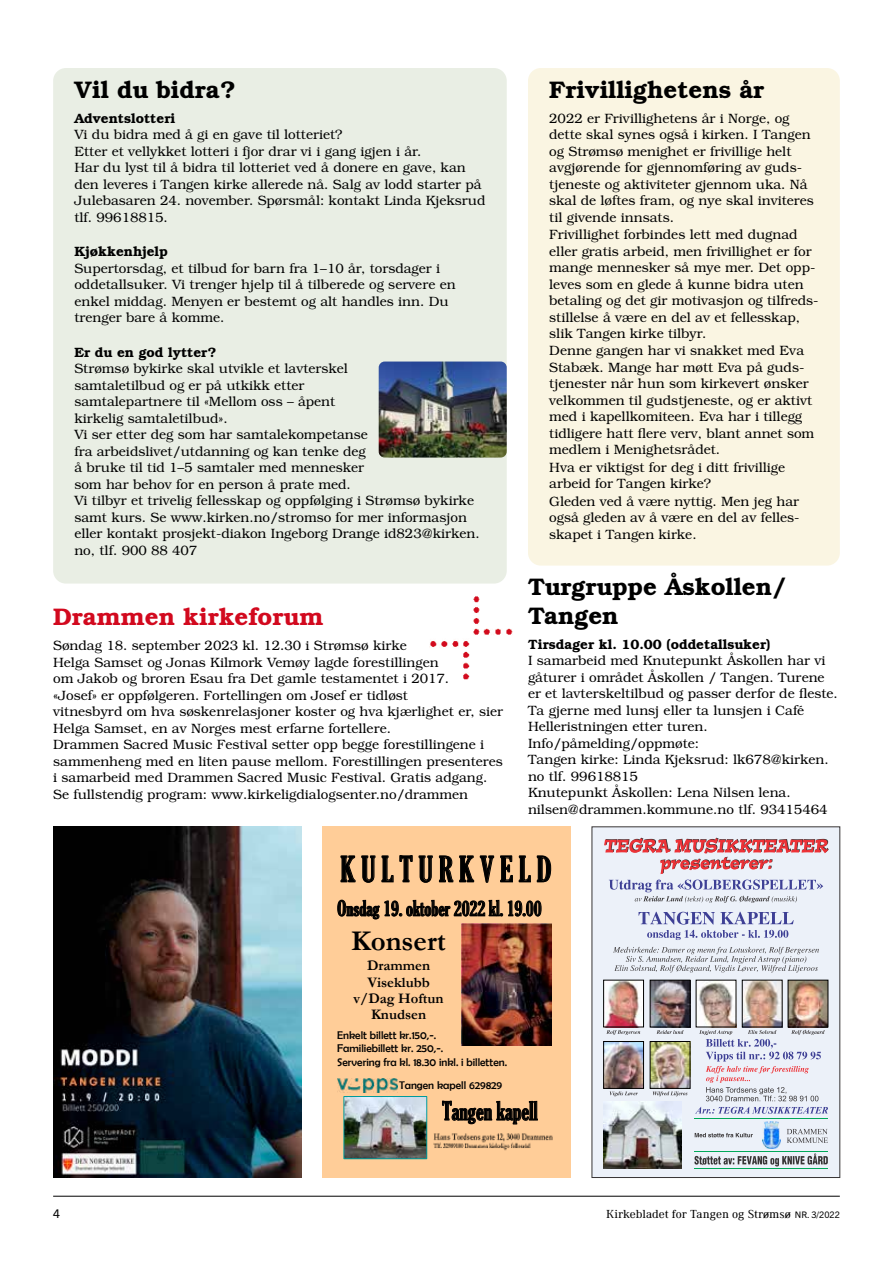
<style>
.page{position:relative;width:893px;height:1263px;background:#fff}
.page>*{position:absolute;margin:0;border:0;box-sizing:border-box;transform-origin:0 0}
.t1{font:extra-condensed 34.2px "Gloucester";color:#000}
.t2{font:700 28.8px "Garamond";color:#000}
.t3{font:extra-condensed 24.6px "Gloucester";color:#000}
.t4{font:600 24px/28.8px "Bookman";color:#000}
.t5{font:600 24px "Bookman";color:#d2091e}
.t6{font:extra-condensed 20.4px "Gloucester";color:#000}
.t7{font:700 14.55px/16.4px "Garamond";color:#000;text-align:center}
.t8{font:300 13.5px/16.5px "Bookman";color:#000}
.t9{font:600 13.5px "Bookman";color:#000}
.t10{font:12px "Ethos";color:#000}
.t11{font:12px "Trade Gothic Next LT Pro";color:#000}
.t12{font:11.25px/12.5px "Berlin Sans FB";color:#000}
.s1{font-family:"Trade Gothic Next LT Pro";font-size:9px}
</style>
<div class="page">
<img style="left:53px;top:827px;width:248px;height:351px">
<div style="left:322px;top:827px;width:248px;height:351px;background:#ffcd98"></div>
<img style="left:433px;top:1133px;width:120px;height:18px">
<img style="left:337px;top:1079px;width:60px;height:13px">
<img style="left:346px;top:1098px;width:79px;height:59px">
<div style="left:344px;top:1096px;width:83px;height:63px;border:1px solid #009b9b"></div>
<img style="left:462px;top:923px;width:89px;height:123px">
<div style="left:53px;top:68px;width:454px;height:516px;background:#e9eee4;border-radius:13px"></div>
<div style="left:528px;top:68px;width:312px;height:498px;background:#faf5e2;border-radius:13px"></div>
<img style="left:379px;top:361px;width:128px;height:97px">
<img style="left:429px;top:596px;width:83px;height:84px">
<div style="left:592px;top:827px;width:248px;height:350px;background:#ecf1f9"></div>
<hr style="left:694px;top:1168px;width:134px;height:1px;background:#00a859">
<hr style="left:694px;top:1151px;width:134px;height:1px;background:#00a859">
<hr style="left:694px;top:1118px;width:134px;height:1px;background:#00a859">
<svg style="left:695px;top:1133px;width:58px;height:4px"></svg>
<svg style="left:787px;top:1129px;width:41px;height:14px"></svg>
<img style="left:762px;top:1121px;width:19px;height:27px">
<svg style="left:695px;top:1107px;width:133px;height:7px"></svg>
<svg style="left:694px;top:1153px;width:134px;height:13px"></svg>
<img style="left:698px;top:982px;width:36px;height:43px">
<img style="left:605px;top:982px;width:37px;height:43px">
<div style="left:603px;top:980px;width:41px;height:47px;border:1px solid #000"></div>
<svg style="left:606px;top:1030px;width:34px;height:5px"></svg>
<img style="left:790px;top:982px;width:36px;height:43px">
<div style="left:788px;top:980px;width:40px;height:47px;border:1px solid #000"></div>
<img style="left:652px;top:982px;width:36px;height:43px">
<div style="left:650px;top:980px;width:40px;height:47px;border:1px solid #000"></div>
<svg style="left:656px;top:1030px;width:27px;height:4px"></svg>
<img style="left:604px;top:1101px;width:77px;height:67px">
<svg style="left:638px;top:912px;width:156px;height:12px"></svg>
<svg style="left:647px;top:930px;width:141px;height:10px"></svg>
<svg style="left:604px;top:838px;width:225px;height:65px"></svg>
<svg style="left:613px;top:947px;width:206px;height:25px"></svg>
<img style="left:744px;top:982px;width:36px;height:43px">
<img style="left:605px;top:1043px;width:37px;height:43px">
<div style="left:603px;top:1041px;width:41px;height:47px;border:1px solid #000"></div>
<svg style="left:610px;top:1091px;width:28px;height:5px"></svg>
<img style="left:652px;top:1043px;width:36px;height:43px">
<svg style="left:653px;top:1091px;width:34px;height:5px"></svg>
<svg style="left:699px;top:1030px;width:126px;height:71px"></svg>
<hr style="left:53px;top:1196px;width:787px;height:1px;background:#000">
<h3 class="t4" style="left:74px;top:75px;width:163px">Vil du bidra?</h3>
<p class="t9" style="left:74px;top:110px;width:102px">Adventslotteri</p>
<p class="t8" style="left:74px;top:126px;width:413px">Vi du bidra med å gi en gave til lotteriet?<br>Etter et vellykket lotteri i fjor drar vi i gang igjen i år.<br>Har du lyst til å bidra til lotteriet ved å donere en gave, kan den leveres i Tangen kirke allerede nå. Salg av lodd starter på Julebasaren 24. november. Spørsmål: kontakt Linda Kjeksrud tlf. 99618815.</p>
<p class="t9" style="left:74px;top:244px;width:95px">Kjøkkenhjelp</p>
<p class="t8" style="left:74px;top:260px;width:383px">Supertorsdag, et tilbud for barn fra 1–10 år, torsdager i oddetallsuker. Vi trenger hjelp til å tilberede og servere en enkel middag. Menyen er bestemt og alt handles inn. Du trenger bare å komme.</p>
<p class="t9" style="left:74px;top:344px;width:144px">Er du en god lytter?</p>
<p class="t8" style="left:74px;top:360px;width:407px">Strømsø bykirke skal utvikle et lavterskel<br>samtaletilbud og er på utkikk etter<br>samtalepartnere til «Mellom oss – åpent<br>kirkelig samtaletilbud».<br>Vi ser etter deg som har samtalekompetanse<br>fra arbeidslivet/utdanning og kan tenke deg<br>å bruke til tid 1–5 samtaler med mennesker<br>som har behov for en person å prate med.<br>Vi tilbyr et trivelig fellesskap og oppfølging i Strømsø bykirke samt kurs. Se www.kirken.no/stromso for mer informasjon eller kontakt prosjekt-diakon Ingeborg Drange id823@kirken. no, tlf. 900 88 407</p>
<h3 class="t5" style="left:53px;top:603px;width:272px">Drammen kirkeforum</h3>
<p class="t8" style="left:53px;top:637px;width:452px">Søndag 18. september 2023 kl. 12.30 i Strømsø kirke<br>Helga Samset og Jonas Kilmork Vemøy lagde forestillingen<br>om Jakob og broren Esau fra Det gamle testamentet i 2017.<br>«Josef» er oppfølgeren. Fortellingen om Josef er tidløst<br>vitnesbyrd om hva søskenrelasjoner koster og hva kjærlighet er, sier Helga Samset, en av Norges mest erfarne fortellere.<br>Drammen Sacred Music Festival setter opp begge forestillingene i sammenheng med en liten pause mellom. Forestillingen presenteres i samarbeid med Drammen Sacred Music Festival. Gratis adgang.<br>Se fullstendig program: www.kirkeligdialogsenter.no/drammen</p>
<h3 class="t4" style="left:549px;top:75px;width:217px">Frivillighetens år</h3>
<p class="t8" style="left:549px;top:110px;width:271px">2022 er Frivillighetens år i Norge, og dette skal synes også i kirken. I Tangen og Strømsø menighet er frivillige helt avgjørende for gjennomføring av guds&shy;tjeneste og aktiviteter gjennom uka. Nå skal de løftes fram, og nye skal inviteres til givende innsats.<br>Frivillighet forbindes lett med dugnad eller gratis arbeid, men frivillighet er for mange mennesker så mye mer. Det opp&shy;leves som en glede å kunne bidra uten betaling og det gir motivasjon og tilfreds&shy;stillelse å være en del av et fellesskap, slik Tangen kirke tilbyr.<br>Denne gangen har vi snakket med Eva Stabæk. Mange har møtt Eva på guds&shy;tjenester når hun som kirkevert ønsker velkommen til gudstjeneste, og er aktivt med i kapellkomiteen. Eva har i tillegg tidligere hatt flere verv, blant annet som medlem i Menighetsrådet.<br>Hva er viktigst for deg i ditt frivillige arbeid for Tangen kirke?<br>Gleden ved å være nyttig. Men jeg har også gleden av å være en del av felles&shy;skapet i Tangen kirke.</p>
<h3 class="t4" style="left:528px;top:572px;width:260px">Turgruppe Åskollen/<br>Tangen</h3>
<p class="t9" style="left:528px;top:636px;width:244px">Tirsdager kl. 10.00 (oddetallsuker)</p>
<p class="t8" style="left:528px;top:653px;width:311px">I samarbeid med Knutepunkt Åskollen har vi gåturer i området Åskollen / Tangen. Turene er et lavterskeltilbud og passer derfor de fleste.<br>Ta gjerne med lunsj eller ta lunsjen i Café Helleristningen etter turen.<br>Info/påmelding/oppmøte:<br>Tangen kirke: Linda Kjeksrud: lk678@kirken. no tlf. 99618815<br>Knutepunkt Åskollen: Lena Nilsen lena. nilsen@drammen.kommune.no tlf. 93415464</p>
<h1 class="t1" style="left:340px;top:850px;width:213px">K U L T U R K V E L D</h1>
<h3 class="t6" style="left:337px;top:897px;width:206px">Onsdag 19. oktober 2022 kl. 19.00</h3>
<h2 class="t2" style="left:351px;top:921px;width:96px">Konsert</h2>
<p class="t7" style="left:354px;top:957px;width:92px">Drammen<br>Viseklubb v/Dag Hoftun<br>Knudsen</p>
<p class="t12" style="left:337px;top:1029px;width:108px">Enkelt billett kr.150,-.<br>Familiebillett kr. 250,-.</p>
<p class="t12" style="left:399px;top:1051px;width:110px;line-height:22.5px;text-indent:-62px">Servering fra kl. 18.30 inkl. i billetten.<br>Tangen kapell 629829</p>
<h3 class="t3" style="left:442px;top:1097px;width:97px">Tangen kapell</h3>
<p class="t11" style="left:53px;top:1205px;width:8px">4</p>
<p class="t10" style="left:606px;top:1207px;width:235px">Kirkebladet for Tangen og Strømsø <span class="s1">NR. 3/2022</span></p>
</div>
